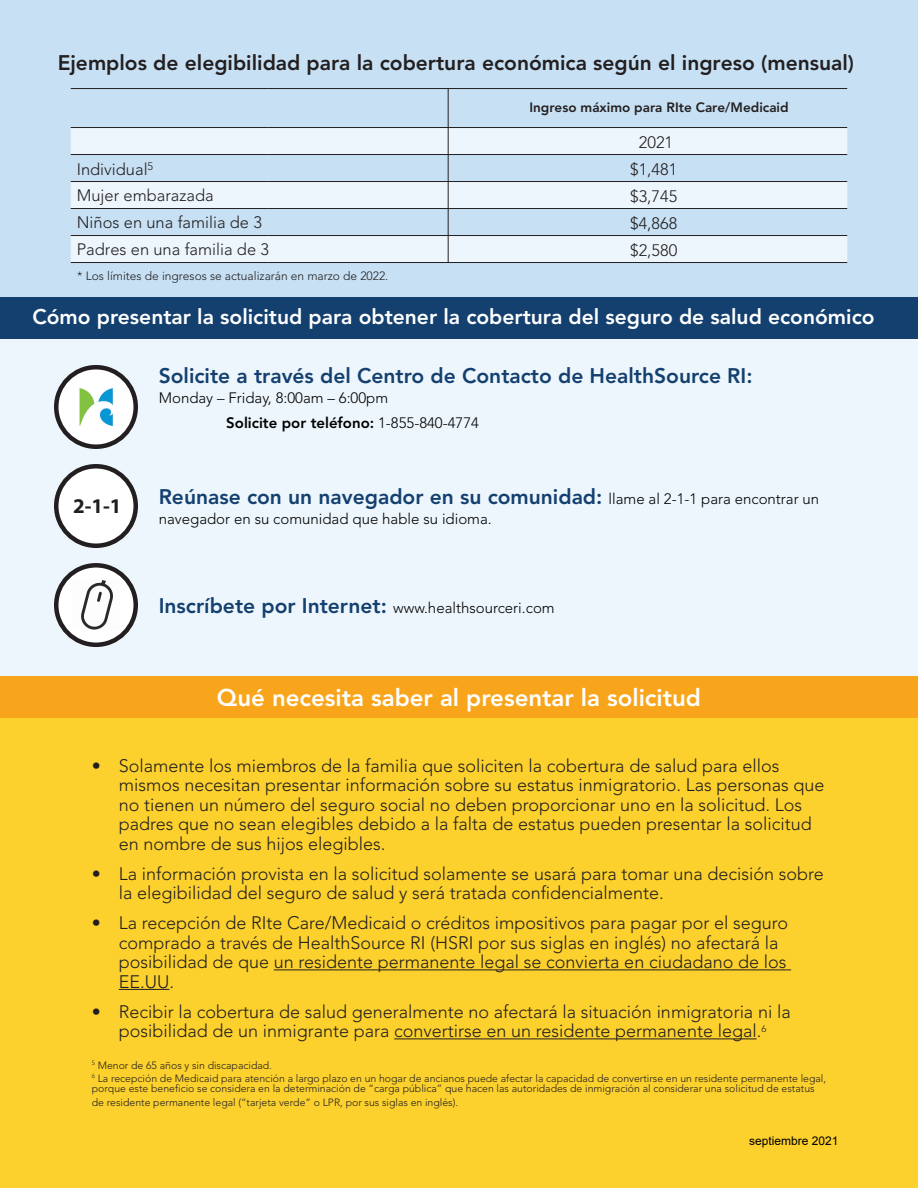
<style>
.page{position:relative;width:918px;height:1188px;background:#fff}
.page>*{position:absolute;margin:0;border:0;box-sizing:border-box;transform-origin:0 0}
.t1{font:800 24px "Avenir LT Std";color:#fff}
.t2{font:800 21px "Avenir LT Std";color:#14406f}
.t3{font:800 21px "Avenir LT Std";color:#fff}
.t4{font:800 21px "Avenir LT Std";color:#231f20}
.t5{font:700 21px "Myriad Pro";color:#211f1f}
.t6{font:300 18px/19.5px "Avenir LT Std";color:#231f20}
.t7{font:300 16.5px "Avenir LT Std";color:#231f20}
.t8{font:300 15px "Avenir LT Std";color:#000}
.t9{font:800 15px "Avenir LT Std";color:#000}
.t10{font:800 13.5px "Avenir LT Std";color:#231f20}
.t11{font:300 12px "Avenir LT Std";color:#231f20}
.t12{font:12px "Arial";color:#000}
.t13{font:300 10.5px/13.4px "Avenir LT Std";color:#231f20}
.s1{font-weight:300}
.s2{font-weight:300;font-size:15px;color:#000}
.s3{font-style:inherit}
</style>
<div class="page">
<div style="left:0;top:717px;width:918px;height:471px;background:#fcd12d"></div>
<div style="left:0;top:0;width:918px;height:297px;background:#c7e0f3"></div>
<div style="left:0;top:340px;width:918px;height:336px;background:#edf6fc"></div>
<div style="left:0;top:297px;width:918px;height:41px;background:#14406f"></div>
<div style="left:0;top:676px;width:918px;height:41px;background:#f9a51b"></div>
<div style="left:56px;top:367px;width:80px;height:80px;background:#fff;border-radius:50%"></div>
<div style="left:54px;top:365px;width:84px;height:84px;border:4px solid #231f20;border-radius:50%"></div>
<div style="left:56px;top:466px;width:80px;height:80px;background:#fff;border-radius:50%"></div>
<div style="left:54px;top:464px;width:84px;height:84px;border:4px solid #231f20;border-radius:50%"></div>
<svg style="left:56px;top:565px;width:80px;height:80px;background:#dad9da"></svg>
<div style="left:54px;top:563px;width:84px;height:84px;border:4px solid #231f20;border-radius:50%"></div>
<img style="left:79px;top:388px;width:34px;height:38px">
<img style="left:72px;top:579px;width:49px;height:50px">
<hr style="left:274px;top:969px;width:517px;height:1px;background:#231f20">
<hr style="left:119px;top:989px;width:50px;height:1px;background:#231f20">
<hr style="left:394px;top:1038px;width:363px;height:1px;background:#231f20">
<hr style="left:268px;top:88px;width:209px;height:1px;background:#231f20">
<hr style="left:448px;top:89px;width:1px;height:38px;background:#231f20">
<hr style="left:268px;top:127px;width:209px;height:1px;background:#231f20">
<svg style="left:71px;top:128px;width:776px;height:134px"></svg>
<hr style="left:71px;top:88px;width:197px;height:1px;background:#231f20">
<hr style="left:71px;top:127px;width:197px;height:1px;background:#231f20">
<hr style="left:71px;top:154px;width:197px;height:1px;background:#231f20">
<hr style="left:71px;top:181px;width:197px;height:1px;background:#231f20">
<hr style="left:71px;top:208px;width:197px;height:1px;background:#231f20">
<hr style="left:477px;top:88px;width:370px;height:1px;background:#231f20">
<hr style="left:477px;top:127px;width:370px;height:1px;background:#231f20">
<hr style="left:477px;top:154px;width:370px;height:1px;background:#231f20">
<hr style="left:477px;top:181px;width:370px;height:1px;background:#231f20">
<hr style="left:477px;top:208px;width:370px;height:1px;background:#231f20">
<hr style="left:71px;top:235px;width:197px;height:1px;background:#231f20">
<hr style="left:268px;top:235px;width:209px;height:1px;background:#231f20">
<hr style="left:477px;top:235px;width:370px;height:1px;background:#231f20">
<hr style="left:71px;top:262px;width:197px;height:1px;background:#231f20">
<hr style="left:268px;top:262px;width:209px;height:1px;background:#231f20">
<hr style="left:477px;top:262px;width:370px;height:1px;background:#231f20">
<p class="t4" style="left:58px;top:50px;width:798px">Ejemplos de elegibilidad para la cobertura económica según el ingreso (mensual)</p>
<p class="t10" style="left:529px;top:100px;width:261px">Ingreso máximo para RIte Care/Medicaid</p>
<p class="t7" style="left:639px;top:133px;width:36px">2021</p>
<p class="t7" style="left:77px;top:160px;width:78px">Individual<sup>5</sup></p>
<p class="t7" style="left:630px;top:160px;width:49px">$1,481</p>
<p class="t7" style="left:77px;top:186px;width:138px">Mujer embarazada</p>
<p class="t7" style="left:630px;top:187px;width:49px">$3,745</p>
<p class="t7" style="left:77px;top:213px;width:187px">Niños en una familia de 3</p>
<p class="t7" style="left:630px;top:214px;width:49px">$4,868</p>
<p class="t7" style="left:77px;top:240px;width:194px">Padres en una familia de 3</p>
<p class="t7" style="left:630px;top:241px;width:49px">$2,580</p>
<p class="t11" style="left:77px;top:269px;width:313px">* Los límites de ingresos se actualizarán en marzo de 2022.</p>
<p class="t3" style="left:32px;top:305px;width:844px">Cómo presentar la solicitud para obtener la cobertura del seguro de salud económico</p>
<p class="t5" style="left:73px;top:492px;width:50px">2-1-1</p>
<p class="t2" style="left:159px;top:364px;width:595px">Solicite a través del Centro de Contacto de HealthSource RI:</p>
<p class="t8" style="left:159px;top:389px;width:231px">Monday – Friday, 8:00am – 6:00pm</p>
<p class="t9" style="left:226px;top:414px;width:254px">Solicite por teléfono: <span class="s1">1-855-840-4774</span></p>
<p class="t2" style="left:159px;top:484px;width:662px">Reúnase con un navegador en su comunidad: <span class="s2">llame al 2-1-1 para encontrar un</span></p>
<p class="t8" style="left:159px;top:510px;width:334px">navegador en su comunidad que hable su idioma.</p>
<p class="t2" style="left:159px;top:593px;width:397px">Inscríbete por Internet: <span class="s2">www.healthsourceri.com</span></p>
<p class="t1" style="left:217px;top:683px;width:486px">Qué necesita saber al presentar la solicitud</p>
<p class="t6" style="left:119px;top:756px;width:707px;text-indent:-27px">• Solamente los miembros de la familia que soliciten la cobertura de salud para ellos mismos necesitan presentar información sobre su estatus inmigratorio. Las personas que no tienen un número del seguro social no deben proporcionar uno en la solicitud. Los padres que no sean elegibles debido a la falta de estatus pueden presentar la solicitud en nombre de sus hijos elegibles.</p>
<p class="t6" style="left:119px;top:864px;width:707px;text-indent:-27px">• La información provista en la solicitud solamente se usará para tomar una decisión sobre la elegibilidad del seguro de salud y será tratada confidencialmente.</p>
<p class="t6" style="left:119px;top:913px;width:671px;text-indent:-27px">• La recepción de RIte Care/Medicaid o créditos impositivos para pagar por el seguro comprado a través de HealthSource RI (HSRI por sus siglas en inglés) no afectará la posibilidad de que un residente permanente legal se convierta en ciudadano de los EE.UU.</p>
<p class="t6" style="left:92px;top:1002px;width:700px;text-align:center">• Recibir la cobertura de salud generalmente no afectará la situación inmigratoria ni la posibilidad de un inmigrante para convertirse en un residente permanente legal.<sup>6</sup></p>
<p class="t13" style="left:92px;top:1058px;width:736px"><sup>5</sup> Menor de 65 años y sin discapacidad.<br><sup>6</sup> La recepción de Medicaid para atención a largo plazo en un hogar de ancianos puede afectar la capacidad de convertirse en un residente permanente legal,</p>
<p class="t13" style="left:92px;top:1082px;width:724px">porque este beneficio se considera en la determinación de “carga pública” que hacen las autoridades de inmigración al considerar una solicitud de estatus de residente permanente legal (“tarjeta verde” o LPR, por sus siglas en inglés).</p>
<p class="t12" style="left:749px;top:1132px;width:91px">septiembre <span class="s3">202</span>1</p>
</div>
